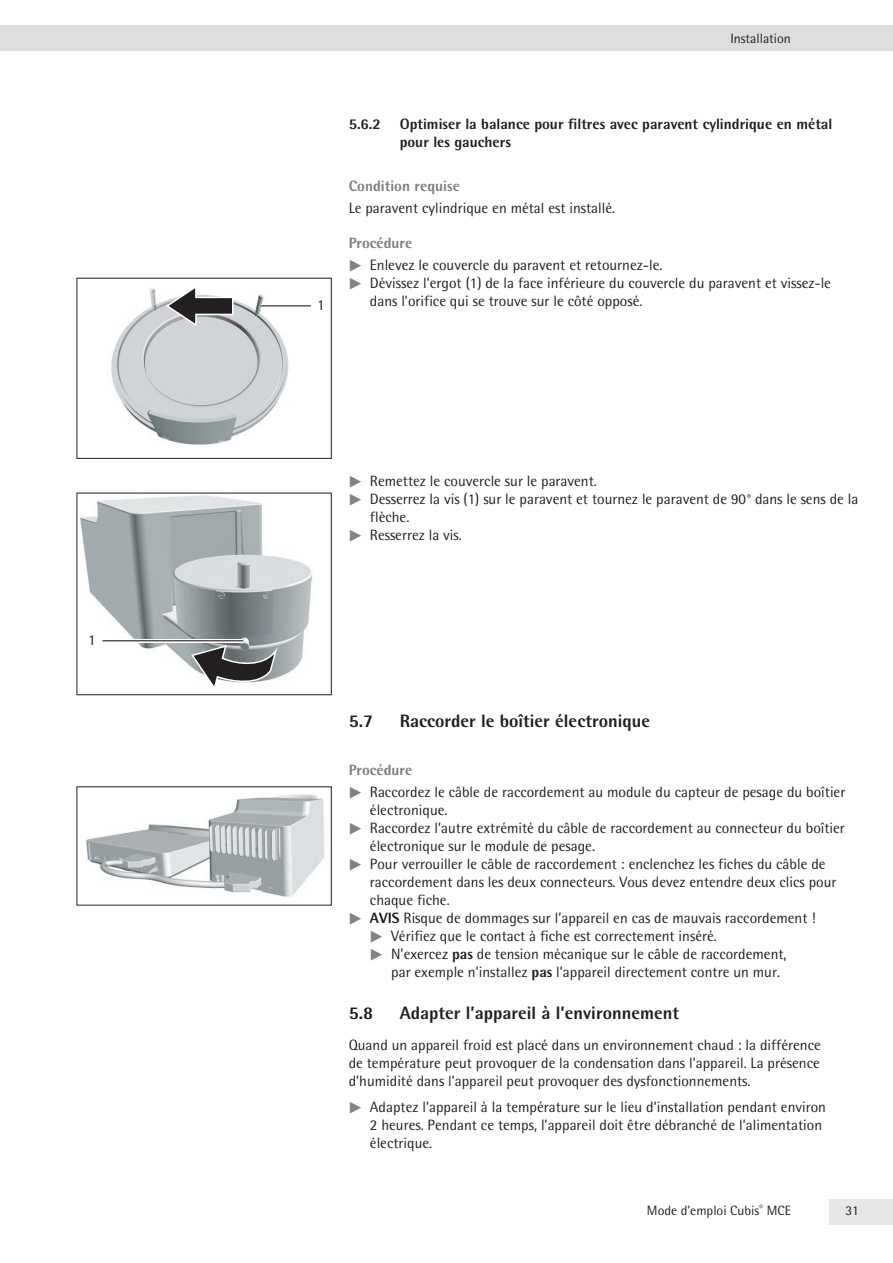
<style>
.page{position:relative;width:893px;height:1263px;background:#fff}
.page>*{position:absolute;margin:0;border:0;box-sizing:border-box;transform-origin:0 0}
.t1{font:800 18px "Sartorius Rotis Sans 2013";color:#231f20}
.t2{font:15px/18px "Sartorius Rotis Sans 2013";color:#231f20}
.t3{font:800 15px/18px "Sartorius Rotis Sans 2013";color:#231f20}
.t4{font:800 15px "Sartorius Rotis Sans 2013";color:#7c7e81}
.t5{font:13.5px "Sartorius Rotis Sans 2013";color:#231f20}
.s1{font-weight:800;color:#7c7e81}
.s2{font-family:"PIK7";color:#808285}
.s3{font-weight:800}
</style>
<div class="page">
<div style="left:0;top:26px;width:893px;height:25px;background:#dcdddf"></div>
<div style="left:829px;top:1199px;width:64px;height:26px;background:#e6e7e9"></div>
<img style="left:111px;top:288px;width:178px;height:157px">
<div style="left:77px;top:278px;width:255px;height:181px;border:1px solid #231f20"></div>
<hr style="left:261px;top:304px;width:49px;height:3px;background:#fff">
<hr style="left:261px;top:305px;width:49px;height:1px;background:#231f20">
<svg style="left:164px;top:288px;width:70px;height:40px"></svg>
<img style="left:80px;top:495px;width:233px;height:182px">
<div style="left:77px;top:493px;width:255px;height:202px;border:1px solid #231f20"></div>
<svg style="left:190px;top:643px;width:89px;height:43px"></svg>
<hr style="left:102px;top:639px;width:141px;height:3px;background:#fff">
<hr style="left:102px;top:640px;width:141px;height:1px;background:#231f20">
<img style="left:86px;top:794px;width:239px;height:103px">
<p class="t2" style="left:88px;top:630px;width:9px">1</p>
<p class="t5" style="left:730px;top:31px;width:62px">Installation</p>
<p class="t2" style="left:317px;top:296px;width:9px">1</p>
<p class="t3" style="left:349px;top:115px;width:34px">5.6.2</p>
<p class="t3" style="left:400px;top:115px;width:434px">Optimiser la balance pour filtres avec paravent cylindrique en métal pour les gauchers</p>
<p class="t4" style="left:349px;top:176px;width:113px">Condition requise</p>
<p class="t2" style="left:349px;top:199px;width:267px">Le paravent cylindrique en métal est installé.</p>
<p class="t2" style="left:349px;top:232px;width:314px;line-height:22.2px"><span class="s1">Procédure<br></span><span class="s2">t</span> Enlevez le couvercle du paravent et retournez-le.</p>
<p class="t2" style="left:370px;top:274px;width:463px;text-indent:-21px"><span class="s2">t</span> Dévissez l’ergot (1) de la face inférieure du couvercle du paravent et vissez-le dans l’orifice qui se trouve sur le côté opposé.</p>
<p class="t2" style="left:349px;top:472px;width:248px"><span class="s2">t</span> Remettez le couvercle sur le paravent.</p>
<p class="t2" style="left:349px;top:490px;width:511px"><span class="s2">t</span> Desserrez la vis (1) sur le paravent et tournez le paravent de 90° dans le sens de la</p>
<p class="t2" style="left:370px;top:508px;width:39px">flèche.</p>
<p class="t2" style="left:349px;top:526px;width:113px"><span class="s2">t</span> Resserrez la vis.</p>
<p class="t1" style="left:349px;top:709px;width:26px">5.7</p>
<p class="t1" style="left:400px;top:709px;width:252px">Raccorder le boîtier électronique</p>
<p class="t2" style="left:349px;top:758px;width:498px;line-height:22.2px"><span class="s1">Procédure<br></span><span class="s2">t</span> Raccordez le câble de raccordement au module du capteur de pesage du boîtier</p>
<p class="t2" style="left:370px;top:800px;width:78px">électronique.</p>
<p class="t2" style="left:349px;top:818px;width:498px"><span class="s2">t</span> Raccordez l’autre extrémité du câble de raccordement au connecteur du boîtier</p>
<p class="t2" style="left:370px;top:836px;width:225px">électronique sur le module de pesage.</p>
<p class="t2" style="left:349px;top:854px;width:478px"><span class="s2">t</span> Pour verrouiller le câble de raccordement : enclenchez les fiches du câble de</p>
<p class="t2" style="left:370px;top:872px;width:468px">raccordement dans les deux connecteurs. Vous devez entendre deux clics pour</p>
<p class="t2" style="left:370px;top:890px;width:80px">chaque fiche.</p>
<p class="t2" style="left:349px;top:908px;width:468px"><span class="s2">t</span> <span class="s3">AVIS</span> Risque de dommages sur l’appareil en cas de mauvais raccordement !</p>
<p class="t2" style="left:370px;top:926px;width:347px"><span class="s2">t</span> Vérifiez que le contact à fiche est correctement inséré.</p>
<p class="t2" style="left:370px;top:944px;width:418px"><span class="s2">t</span> N’exercez <span class="s3">pas</span> de tension mécanique sur le câble de raccordement,</p>
<p class="t2" style="left:391px;top:962px;width:389px">par exemple n’installez <span class="s3">pas</span> l’appareil directement contre un mur.</p>
<p class="t1" style="left:349px;top:1001px;width:26px">5.8</p>
<p class="t1" style="left:400px;top:1001px;width:281px">Adapter l’appareil à l’environnement</p>
<p class="t2" style="left:349px;top:1036px;width:474px;text-align:justify">Quand un appareil froid est placé dans un environnement chaud : la différence de température peut provoquer de la condensation dans l’appareil. La présence d’humidité dans l’appareil peut provoquer des dysfonctionnements.</p>
<p class="t2" style="left:370px;top:1098px;width:458px;text-indent:-21px"><span class="s2">t</span> Adaptez l’appareil à la température sur le lieu d’installation pendant environ<br>2 heures. Pendant ce temps, l’appareil doit être débranché de l’alimentation électrique.</p>
<p class="t5" style="left:647px;top:1202px;width:145px">Mode d'emploi Cubis<sup>®</sup> MCE</p>
<p class="t5" style="left:845px;top:1202px;width:15px">31</p>
</div>
